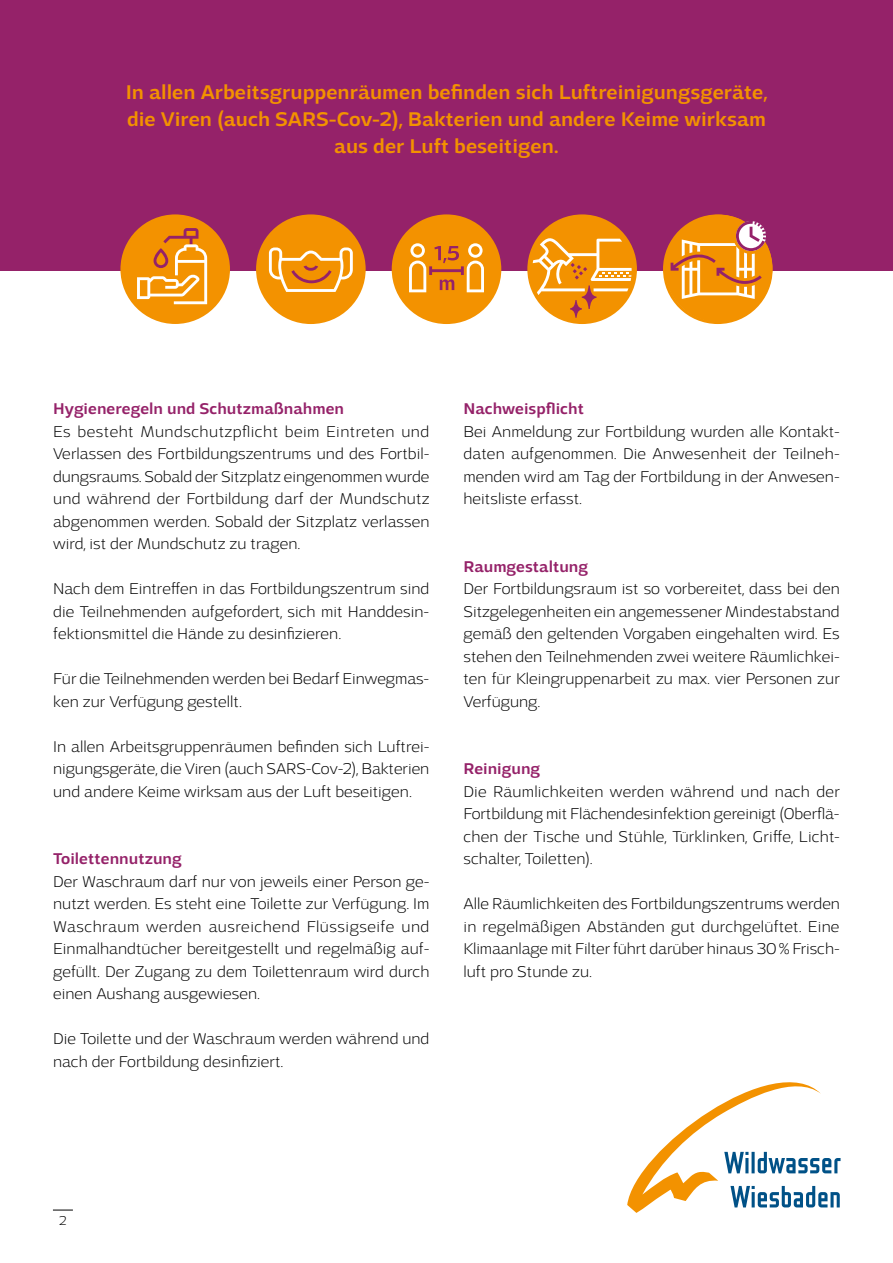
<style>
.page{position:relative;width:893px;height:1263px;background:#fff}
.page>*{position:absolute;margin:0;border:0;box-sizing:border-box;transform-origin:0 0}
.t1{font:500 21px/27px "Adria Grotesk";color:#f39200;text-align:center}
.t2{font:200 16.5px/22.5px "Adria Grotesk";color:#000;text-align:justify}
.t3{font:500 16.5px "Adria Grotesk";color:#952269}
.t4{font:200 13.5px "Adria Grotesk";color:#000}
</style>
<div class="page">
<svg style="left:627px;top:1082px;width:213px;height:131px"></svg>
<div style="left:0;top:0;width:893px;height:270px;background:#952269"></div>
<svg style="left:53px;top:1210px;width:20px;height:1px"></svg>
<svg style="left:120px;top:214px;width:110px;height:110px"></svg>
<svg style="left:663px;top:214px;width:110px;height:110px"></svg>
<svg style="left:256px;top:214px;width:110px;height:110px"></svg>
<svg style="left:392px;top:214px;width:109px;height:110px"></svg>
<svg style="left:527px;top:214px;width:110px;height:110px"></svg>
<p class="t1" style="left:126px;top:79px;width:643px">In allen Arbeitsgruppenräumen befinden sich Luftreinigungsgeräte, die Viren (auch SARS-Cov-2), Bakterien und andere Keime wirksam aus der Luft beseitigen.</p>
<p class="t3" style="left:53px;top:399px;width:293px">Hygieneregeln und Schutzmaßnahmen</p>
<p class="t2" style="left:53px;top:420px;width:378px">Es besteht Mundschutzpflicht beim Eintreten und Verlassen des Fortbildungszentrums und des Fortbil&shy;dungsraums. Sobald der Sitzplatz eingenommen wurde und während der Fortbildung darf der Mundschutz abgenommen werden. Sobald der Sitzplatz verlassen wird, ist der Mundschutz zu tragen.</p>
<p class="t2" style="left:53px;top:577px;width:378px">Nach dem Eintreffen in das Fortbildungszentrum sind die Teilnehmenden aufgefordert, sich mit Handdesin&shy;fektionsmittel die Hände zu desinfizieren.</p>
<p class="t2" style="left:53px;top:667px;width:378px">Für die Teilnehmenden werden bei Bedarf Einwegmas&shy;ken zur Verfügung gestellt.</p>
<p class="t2" style="left:53px;top:735px;width:378px">In allen Arbeitsgruppenräumen befinden sich Luftrei&shy;nigungsgeräte, die Viren (auch SARS-Cov-2), Bakterien und andere Keime wirksam aus der Luft beseitigen.</p>
<p class="t3" style="left:53px;top:849px;width:130px">Toilettennutzung</p>
<p class="t2" style="left:53px;top:870px;width:378px">Der Waschraum darf nur von jeweils einer Person ge&shy;nutzt werden. Es steht eine Toilette zur Verfügung. Im Waschraum werden ausreichend Flüssigseife und Einmalhandtücher bereitgestellt und regelmäßig auf&shy;gefüllt. Der Zugang zu dem Toilettenraum wird durch einen Aushang ausgewiesen.</p>
<p class="t2" style="left:53px;top:1027px;width:378px">Die Toilette und der Waschraum werden während und nach der Fortbildung desinfiziert.</p>
<p class="t3" style="left:463px;top:399px;width:122px">Nachweispflicht</p>
<p class="t2" style="left:463px;top:420px;width:378px">Bei Anmeldung zur Fortbildung wurden alle Kontakt&shy;daten aufgenommen. Die Anwesenheit der Teilneh&shy;menden wird am Tag der Fortbildung in der Anwesen&shy;heitsliste erfasst.</p>
<p class="t3" style="left:463px;top:557px;width:126px">Raumgestaltung</p>
<p class="t2" style="left:463px;top:577px;width:378px">Der Fortbildungsraum ist so vorbereitet, dass bei den Sitzgelegenheiten ein angemessener Mindestabstand gemäß den geltenden Vorgaben eingehalten wird. Es stehen den Teilnehmenden zwei weitere Räumlichkei&shy;ten für Kleingruppenarbeit zu max. vier Personen zur Verfügung.</p>
<p class="t3" style="left:463px;top:759px;width:78px">Reinigung</p>
<p class="t2" style="left:463px;top:780px;width:378px">Die Räumlichkeiten werden während und nach der Fortbildung mit Flächendesinfektion gereinigt (Oberflä&shy;chen der Tische und Stühle, Türklinken, Griffe, Licht&shy;schalter, Toiletten).</p>
<p class="t2" style="left:463px;top:893px;width:378px">Alle Räumlichkeiten des Fortbildungszentrums werden in regelmäßigen Abständen gut durchgelüftet. Eine Klimaanlage mit Filter führt darüber hinaus 30 % Frisch&shy;luft pro Stunde zu.</p>
<p class="t4" style="left:59px;top:1213px;width:9px">2</p>
</div>
